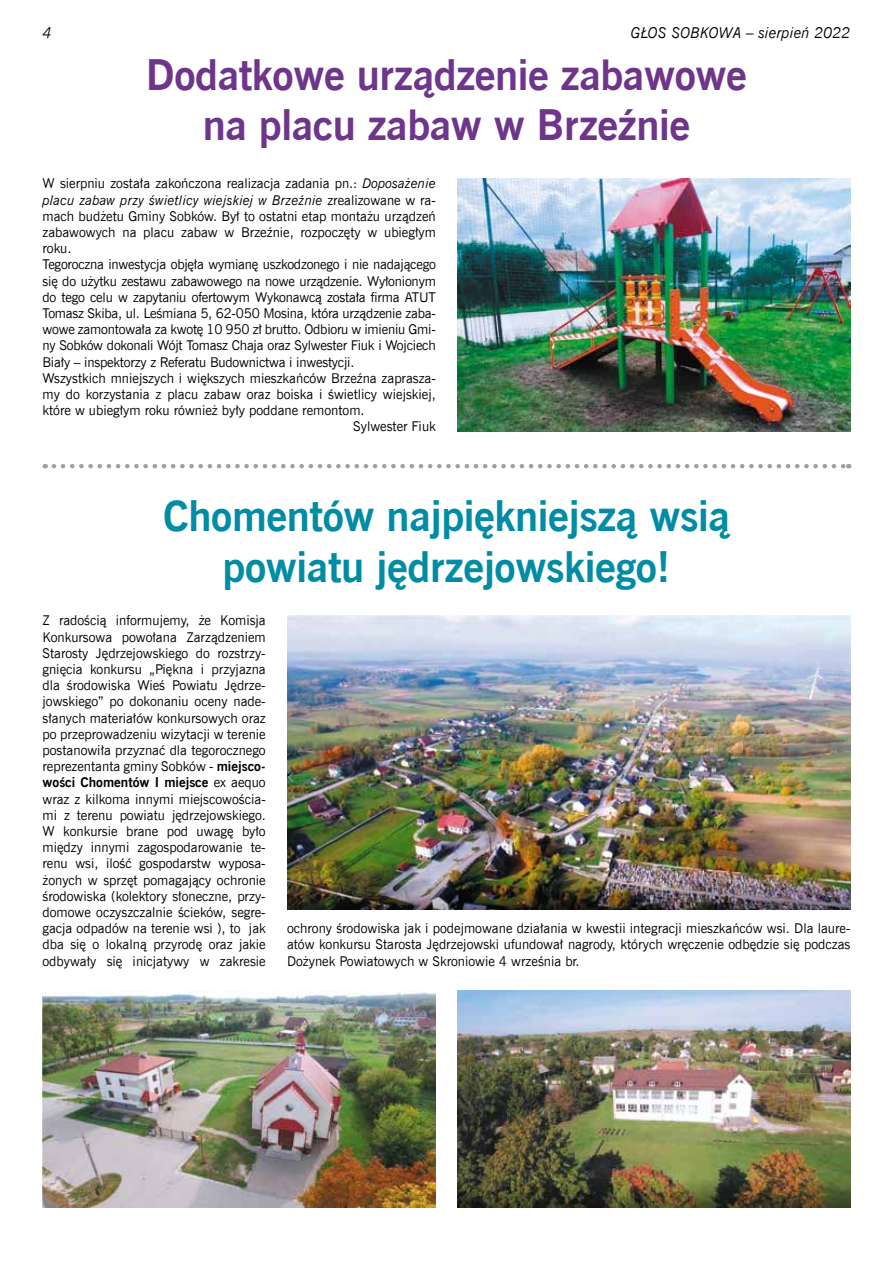
<style>
.page{position:relative;width:893px;height:1263px;background:#fff}
.page>*{position:absolute;margin:0;border:0;box-sizing:border-box;transform-origin:0 0}
.t1{font:700 42px/50.4px "News Goth EU";letter-spacing:-.01em;color:#008ca4;text-align:center}
.t2{font:700 42px/50.4px "News Goth EU";letter-spacing:-.01em;color:#6e358a;text-align:center}
.t3{font:italic 15px "News Goth EU";color:#000}
.t4{font:13.5px/16.2px "News Goth EU";color:#000;text-align:justify}
.t5{font:italic 13.5px "News Goth EU";color:#000}
.s1{font-style:italic}
.s2{font-style:normal}
.s3{font-weight:700}
</style>
<div class="page">
<img style="left:287px;top:615px;width:563px;height:295px">
<img style="left:457px;top:990px;width:393px;height:217px">
<img style="left:43px;top:990px;width:393px;height:218px">
<img style="left:457px;top:179px;width:393px;height:252px">
<svg style="left:54px;top:464px;width:795px;height:4px"></svg>
<p class="t3" style="left:43px;top:24px;width:11px">4</p>
<p class="t3" style="left:631px;top:24px;width:221px">GŁOS SOBKOWA – sierpień 2022</p>
<h1 class="t2" style="left:146px;top:51px;width:603px">Dodatkowe urządzenie zabawowe na placu zabaw w Brzeźnie</h1>
<p class="t4" style="left:43px;top:176px;width:395px">W sierpniu została zakończona realizacja zadania pn.: <span class="s1">Doposażenie</span></p>
<p class="t5" style="left:43px;top:192px;width:395px">placu zabaw przy świetlicy wiejskiej w Brzeźnie <span class="s2">zrealizowane w ra-</span></p>
<p class="t4" style="left:43px;top:208px;width:395px">mach budżetu Gminy Sobków. Był to ostatni etap montażu urządzeń</p>
<p class="t4" style="left:43px;top:224px;width:395px">zabawowych na placu zabaw w Brzeźnie, rozpoczęty w ubiegłym</p>
<p class="t4" style="left:43px;top:241px;width:31px">roku.</p>
<p class="t4" style="left:43px;top:257px;width:395px">Tegoroczna inwestycja objęła wymianę uszkodzonego i nie nadającego</p>
<p class="t4" style="left:43px;top:273px;width:395px">się do użytku zestawu zabawowego na nowe urządzenie. Wyłonionym</p>
<p class="t4" style="left:43px;top:289px;width:395px">do tego celu w zapytaniu ofertowym Wykonawcą została firma ATUT</p>
<p class="t4" style="left:43px;top:305px;width:395px">Tomasz Skiba, ul. Leśmiana 5, 62-050 Mosina, która urządzenie zaba-</p>
<p class="t4" style="left:43px;top:322px;width:395px">wowe zamontowała za kwotę 10 950 zł brutto. Odbioru w imieniu Gmi-</p>
<p class="t4" style="left:43px;top:338px;width:395px">ny Sobków dokonali Wójt Tomasz Chaja oraz Sylwester Fiuk i Wojciech</p>
<p class="t4" style="left:43px;top:354px;width:313px">Biały – inspektorzy z Referatu Budownictwa i inwestycji.</p>
<p class="t4" style="left:43px;top:370px;width:395px">Wszystkich mniejszych i większych mieszkańców Brzeźna zaprasza-</p>
<p class="t4" style="left:43px;top:386px;width:395px">my do korzystania z placu zabaw oraz boiska i świetlicy wiejskiej,</p>
<p class="t4" style="left:43px;top:403px;width:324px">które w ubiegłym roku również były poddane remontom.</p>
<p class="t4" style="left:353px;top:419px;width:84px">Sylwester Fiuk</p>
<h1 class="t1" style="left:163px;top:493px;width:568px">Chomentów najpiękniejszą wsią powiatu jędrzejowskiego!</h1>
<p class="t4" style="left:43px;top:613px;width:225px">Z radością informujemy, że Komisja Konkursowa powołana Zarządzeniem Starosty Jędrzejowskiego do rozstrzy&shy;gnięcia konkursu „Piękna i przyjazna dla środowiska Wieś Powiatu Jędrze&shy;jowskiego” po dokonaniu oceny nade&shy;słanych materiałów konkursowych oraz po przeprowadzeniu wizytacji w terenie postanowiła przyznać dla tegorocznego reprezentanta gminy Sobków - <span class="s3">miejsco&shy;wości Chomentów I miejsce</span> ex aequo wraz z kilkoma innymi miejscowościa&shy;mi z terenu powiatu jędrzejowskiego.<br>W konkursie brane pod uwagę było między innymi zagospodarowanie te&shy;renu wsi, ilość gospodarstw wyposa&shy;żonych w sprzęt pomagający ochronie środowiska (kolektory słoneczne, przy&shy;domowe oczyszczalnie ścieków, segre&shy;gacja odpadów na terenie wsi ), to jak dba się o lokalną przyrodę oraz jakie odbywały się inicjatywy w zakresie</p>
<p class="t4" style="left:287px;top:920px;width:565px">ochrony środowiska jak i podejmowane działania w kwestii integracji mieszkańców wsi. Dla laure&shy;atów konkursu Starosta Jędrzejowski ufundował nagrody, których wręczenie odbędzie się podczas Dożynek Powiatowych w Skroniowie 4 września br.</p>
</div>
